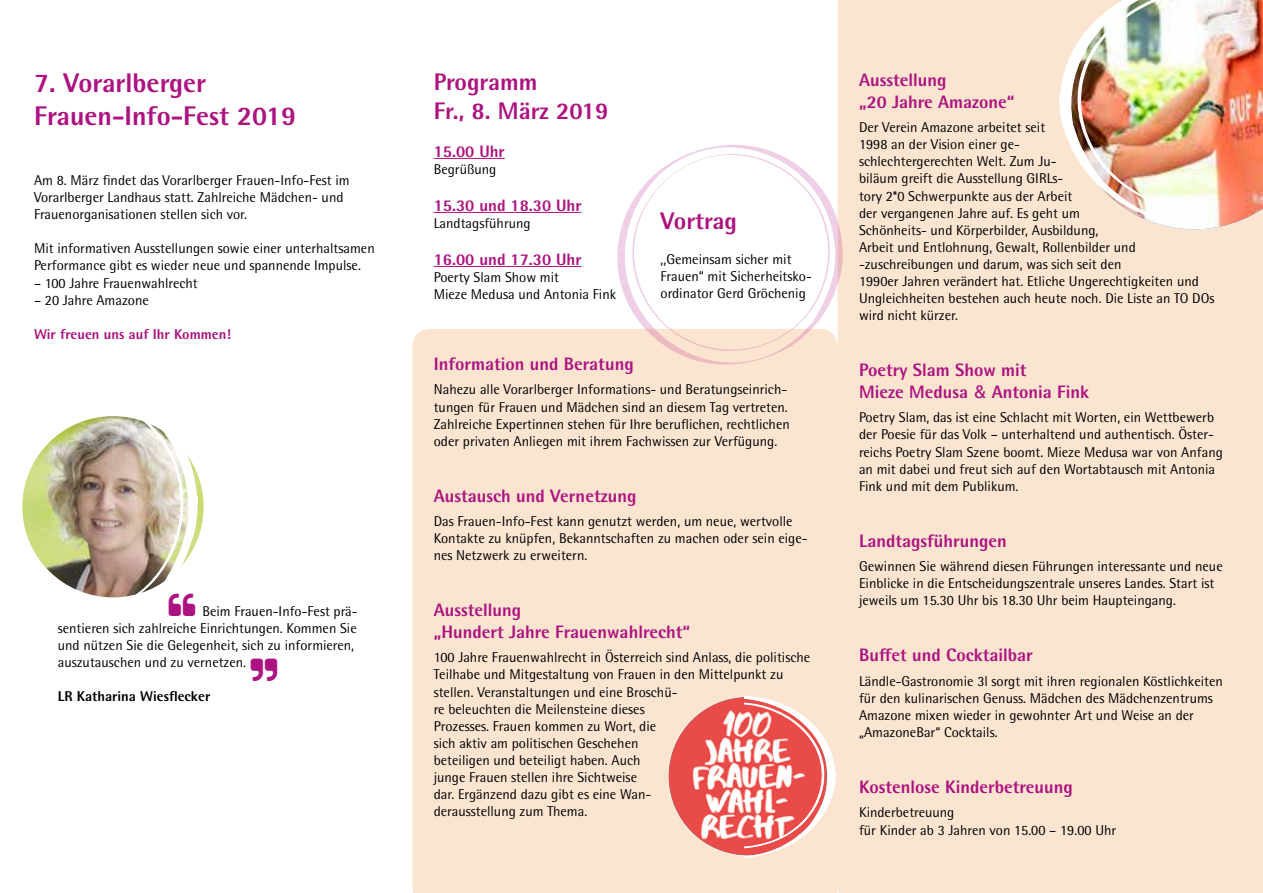
<style>
.page{position:relative;width:1263px;height:893px;background:#fff}
.page>*{position:absolute;margin:0;border:0;box-sizing:border-box;transform-origin:0 0}
.t1{font:800 27px/32.4px "Rotis Semi Sans Pro";color:#ad1380}
.t2{font:800 24px/28.8px "Rotis Semi Sans Pro";color:#ad1380}
.t3{font:800 18px/21.6px "Rotis Semi Sans Pro";color:#ad1380}
.t4{font:800 16.5px "Rotis Semi Sans Pro";color:#ad1380}
.t5{font:14.25px/17.1px "Rotis Semi Sans Pro";color:#000}
.t6{font:800 14.25px "Rotis Semi Sans Pro";color:#ad1380}
.t7{font:800 14.25px "Rotis Semi Sans Pro";color:#000}
.s1{font-family:"Frutiger LT Com";font-weight:400}
</style>
<div class="page">
<div style="left:412px;top:329px;width:426px;height:564px;background:#fbe5d1"></div>
<div style="left:838px;top:0;width:425px;height:893px;background:#fbe5d1"></div>
<svg style="left:617px;top:145px;width:226px;height:220px"></svg>
<hr style="left:434px;top:158px;width:71px;height:1px;background:#ad1380">
<hr style="left:434px;top:212px;width:147px;height:1px;background:#ad1380">
<hr style="left:434px;top:266px;width:147px;height:1px;background:#ad1380">
<img style="left:669px;top:697px;width:158px;height:158px;border-radius:79px">
<svg style="left:745px;top:696px;width:91px;height:163px"></svg>
<img style="left:1059px;top:0;width:204px;height:231px">
<img style="left:22px;top:416px;width:176px;height:182px">
<h1 class="t1" style="left:34px;top:66px;width:264px">7. Vorarlberger<br>Frauen-Info-Fest 2019</h1>
<p class="t5" style="left:34px;top:172px;width:317px">Am 8. März findet das Vorarlberger Frauen-Info-Fest im<br>Vorarlberger Landhaus statt. Zahlreiche Mädchen- und<br>Frauenorganisationen stellen sich vor.</p>
<p class="t5" style="left:34px;top:240px;width:342px">Mit informativen Ausstellungen sowie einer unterhaltsamen<br>Performance gibt es wieder neue und spannende Impulse.</p>
<p class="t5" style="left:34px;top:274px;width:165px">– 100 Jahre Frauenwahlrecht</p>
<p class="t5" style="left:34px;top:291px;width:116px">– 20 Jahre Amazone</p>
<p class="t6" style="left:34px;top:325px;width:198px">Wir freuen uns auf Ihr Kommen!</p>
<p class="t5" style="left:58px;top:602px;width:301px;text-indent:145px">Beim Frauen-Info-Fest prä&shy;sentieren sich zahlreiche Einrichtungen. Kommen Sie und nützen Sie die Gelegenheit, sich zu informieren, auszutauschen und zu vernetzen.</p>
<p class="t7" style="left:58px;top:687px;width:154px">LR Katharina Wiesflecker</p>
<h2 class="t2" style="left:434px;top:67px;width:176px">Programm<br>Fr., 8. März 2019</h2>
<p class="t4" style="left:434px;top:141px;width:72px">15.00 Uhr</p>
<p class="t5" style="left:434px;top:161px;width:64px">Begrüßung</p>
<p class="t4" style="left:434px;top:195px;width:149px">15.30 und 18.30 Uhr</p>
<p class="t5" style="left:434px;top:215px;width:98px">Landtagsführung</p>
<p class="t4" style="left:434px;top:249px;width:149px">16.00 und 17.30 Uhr</p>
<p class="t5" style="left:434px;top:269px;width:184px">Poerty Slam Show mit<br>Mieze Medusa und Antonia Fink</p>
<h2 class="t2" style="left:660px;top:206px;width:78px">Vortrag</h2>
<p class="t5" style="left:660px;top:251px;width:153px">,,Gemeinsam sicher mit<br>Frauen“ mit Sicherheitsko&shy;ordinator Gerd Gröchenig</p>
<p class="t3" style="left:434px;top:353px;width:201px">Information und Beratung</p>
<p class="t5" style="left:434px;top:381px;width:358px">Nahezu alle Vorarlberger Informations- und Beratungseinrich&shy;tungen für Frauen und Mädchen sind an diesem Tag vertreten.<br>Zahlreiche Expertinnen stehen für Ihre beruflichen, rechtlichen oder privaten Anliegen mit ihrem Fachwissen zur Verfügung.</p>
<p class="t3" style="left:434px;top:484px;width:204px">Austausch und Vernetzung</p>
<p class="t5" style="left:434px;top:513px;width:375px">Das Frauen-Info-Fest kann genutzt werden, um neue, wertvolle<br>Kontakte zu knüpfen, Bekanntschaften zu machen oder sein eige&shy;nes Netzwerk zu erweitern.</p>
<p class="t3" style="left:434px;top:599px;width:258px">Ausstellung<br>„Hundert Jahre Frauenwahlrecht“</p>
<p class="t5" style="left:434px;top:649px;width:378px">100 Jahre Frauenwahlrecht in Österreich sind Anlass, die politische Teilhabe und Mitgestaltung von Frauen in den Mittelpunkt zu stellen. Veranstaltungen und eine Broschü-<br>re beleuchten die Meilensteine dieses<br>Prozesses. Frauen kommen zu Wort, die<br>sich aktiv am politischen Geschehen<br>beteiligen und beteiligt haben. Auch<br>junge Frauen stellen ihre Sichtweise<br>dar. Ergänzend dazu gibt es eine Wan-<br>derausstellung zum Thema.</p>
<p class="t3" style="left:859px;top:69px;width:157px">Ausstellung<br>„20 Jahre Amazone“</p>
<p class="t5" style="left:859px;top:119px;width:357px">Der Verein Amazone arbeitet seit<br>1998 an der Vision einer ge-<br>schlechtergerechten Welt. Zum Ju-<br>biläum greift die Ausstellung GIRLs-<br>tory 2*0 Schwerpunkte aus der Arbeit<br>der vergangenen Jahre auf. Es geht um<br>Schönheits- und Körperbilder, Ausbildung,<br>Arbeit und Entlohnung, Gewalt, Rollenbilder und -zuschreibungen und darum, was sich seit den<br>1990er Jahren verändert hat. Etliche Ungerechtigkeiten und Ungleichheiten bestehen auch heute noch. Die Liste an TO DOs wird nicht kürzer.</p>
<p class="t3" style="left:859px;top:359px;width:232px">Poetry Slam Show mit<br>Mieze Medusa <span class="s1">&amp;</span> Antonia Fink</p>
<p class="t5" style="left:859px;top:409px;width:365px">Poetry Slam, das ist eine Schlacht mit Worten, ein Wettbewerb der Poesie für das Volk – unterhaltend und authentisch. Öster&shy;reichs Poetry Slam Szene boomt. Mieze Medusa war von Anfang an mit dabei und freut sich auf den Wortabtausch mit Antonia Fink und mit dem Publikum.</p>
<p class="t3" style="left:859px;top:529px;width:149px">Landtagsführungen</p>
<p class="t5" style="left:859px;top:558px;width:365px">Gewinnen Sie während diesen Führungen interessante und neue<br>Einblicke in die Entscheidungszentrale unseres Landes. Start ist jeweils um 15.30 Uhr bis 18.30 Uhr beim Haupteingang.</p>
<p class="t3" style="left:859px;top:644px;width:175px">Buffet und Cocktailbar</p>
<p class="t5" style="left:859px;top:672px;width:365px">Ländle-Gastronomie 3l sorgt mit ihren regionalen Köstlichkeiten für den kulinarischen Genuss. Mädchen des Mädchenzentrums Amazone mixen wieder in gewohnter Art und Weise an der „AmazoneBar“ Cocktails.</p>
<p class="t3" style="left:859px;top:776px;width:215px">Kostenlose Kinderbetreuung</p>
<p class="t5" style="left:859px;top:804px;width:259px">Kinderbetreuung<br>für Kinder ab 3 Jahren von 15.00 – 19.00 Uhr</p>
</div>
